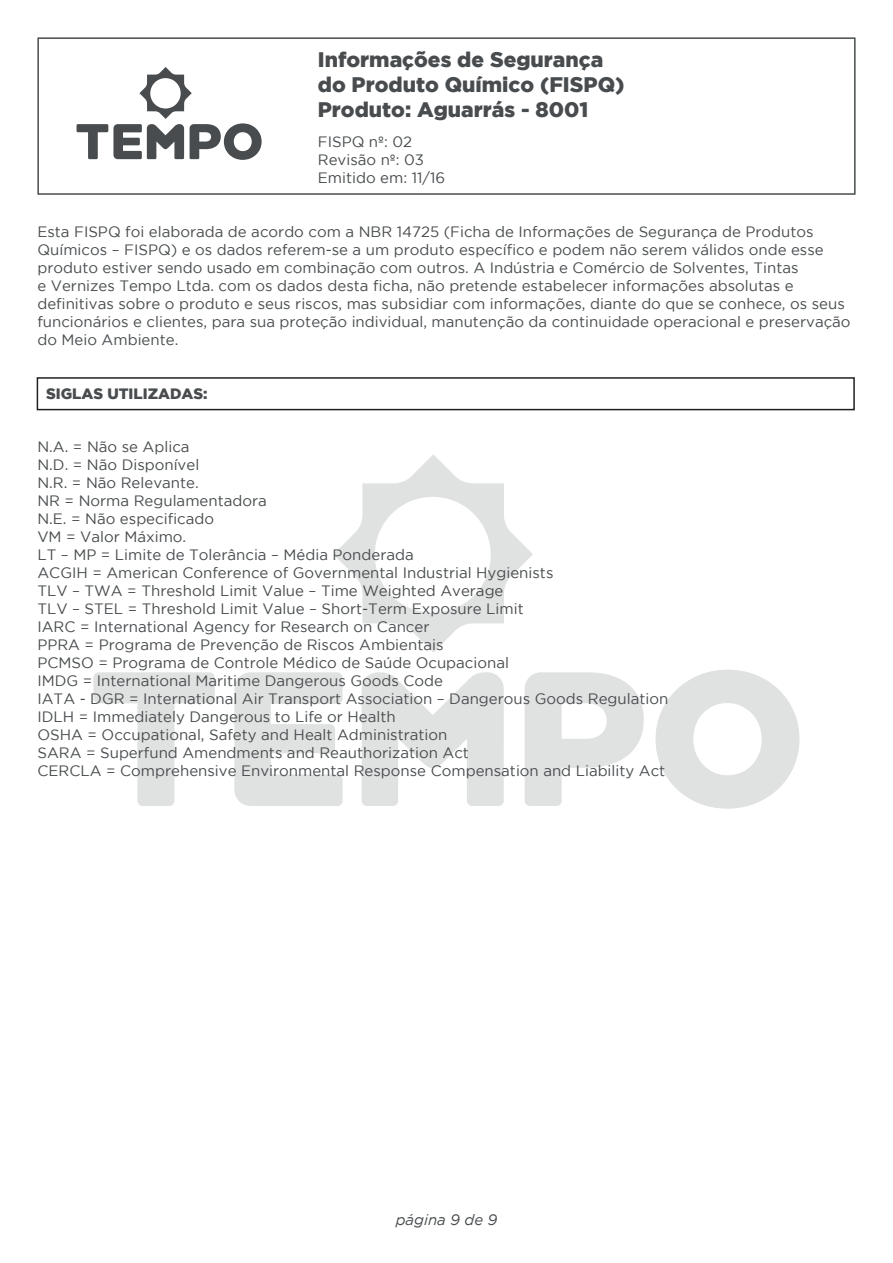
<style>
.page{position:relative;width:893px;height:1263px;background:#fff}
.page>*{position:absolute;margin:0;border:0;box-sizing:border-box;transform-origin:0 0}
.t1{font:900 21px/25.2px "Gotham";color:#484c4e}
.t2{font:15px/18px "Gotham";color:#484c4e}
.t3{font:900 15px "Gotham";color:#484c4e}
.t4{font:italic 15px "Gotham";color:#484c4e}
</style>
<div class="page">
<div style="left:37px;top:37px;width:818px;height:158px;border:2px solid #484c4e"></div>
<svg style="left:77px;top:67px;width:185px;height:93px"></svg>
<svg style="left:525px;top:672px;width:119px;height:134px"></svg>
<svg style="left:655px;top:670px;width:144px;height:139px"></svg>
<svg style="left:362px;top:672px;width:142px;height:134px"></svg>
<svg style="left:93px;top:672px;width:122px;height:134px"></svg>
<svg style="left:234px;top:672px;width:109px;height:134px"></svg>
<svg style="left:333px;top:454px;width:200px;height:198px"></svg>
<div style="left:37px;top:377px;width:818px;height:33px;border:2px solid #231f20"></div>
<h1 class="t1" style="left:318px;top:46px;width:308px">Informações de Segurança do Produto Químico (FISPQ)<br>Produto: Aguarrás - 8001</h1>
<p class="t2" style="left:318px;top:133px;width:129px">FISPQ nº: 02<br>Revisão nº: 03<br>Emitido em: 11/16</p>
<p class="t2" style="left:37px;top:223px;width:815px">Esta FISPQ foi elaborada de acordo com a NBR 14725 (Ficha de Informações de Segurança de Produtos Químicos – FISPQ) e os dados referem-se a um produto específico e podem não serem válidos onde esse produto estiver sendo usado em combinação com outros. A Indústria e Comércio de Solventes, Tintas<br>e Vernizes Tempo Ltda. com os dados desta ficha, não pretende estabelecer informações absolutas e definitivas sobre o produto e seus riscos, mas subsidiar com informações, diante do que se conhece, os seus funcionários e clientes, para sua proteção individual, manutenção da continuidade operacional e preservação do Meio Ambiente.</p>
<p class="t3" style="left:46px;top:385px;width:163px">SIGLAS UTILIZADAS:</p>
<p class="t2" style="left:37px;top:438px;width:632px">N.A. = Não se Aplica<br>N.D. = Não Disponível<br>N.R. = Não Relevante.<br>NR = Norma Regulamentadora<br>N.E. = Não especificado<br>VM = Valor Máximo.<br>LT – MP = Limite de Tolerância – Média Ponderada<br>ACGIH = American Conference of Governmental Industrial Hygienists<br>TLV – TWA = Threshold Limit Value – Time Weighted Average<br>TLV – STEL = Threshold Limit Value – Short-Term Exposure Limit<br>IARC = International Agency for Research on Cancer<br>PPRA = Programa de Prevenção de Riscos Ambientais<br>PCMSO = Programa de Controle Médico de Saúde Ocupacional<br>IMDG = International Maritime Dangerous Goods Code<br>IATA - DGR = International Air Transport Association – Dangerous Goods Regulation IDLH = Immediately Dangerous to Life or Health<br>OSHA = Occupational, Safety and Healt Administration<br>SARA = Superfund Amendments and Reauthorization Act<br>CERCLA = Comprehensive Environmental Response Compensation and Liability Act</p>
<p class="t4" style="left:396px;top:1212px;width:103px">página 9 de 9</p>
</div>
